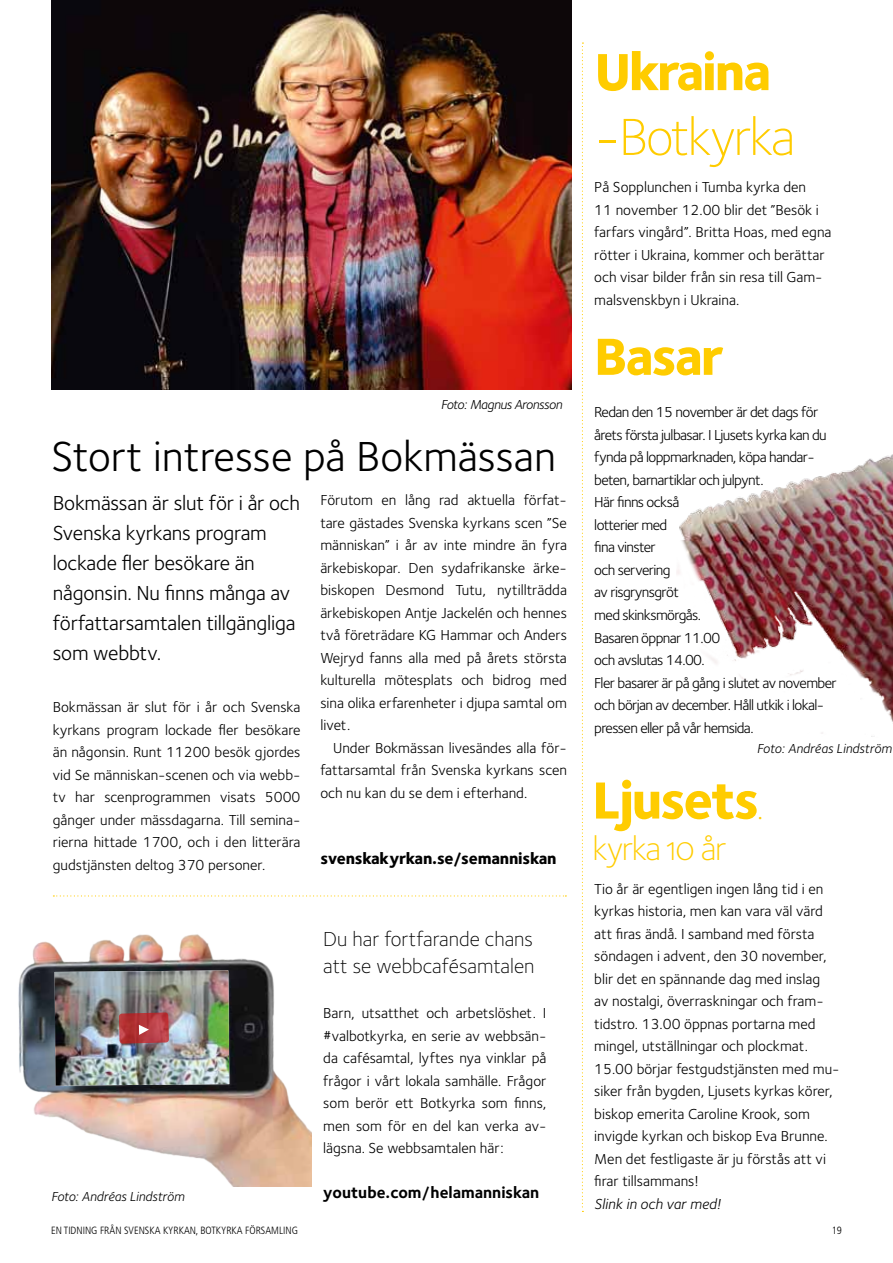
<style>
.page{position:relative;width:893px;height:1263px;background:#fff}
.page>*{position:absolute;margin:0;border:0;box-sizing:border-box;transform-origin:0 0}
.t1{font:54px "Foundry Sterling Extra Bold OSF";letter-spacing:-.04em;color:#fc0}
.t2{font:54px "Foundry Sterling Light OSF";color:#fc0}
.t3{font:43.5px "Foundry Sterling";color:#000}
.t4{font:34.5px "Foundry Sterling Light OSF";color:#fc0}
.t5{font:21px/30px "Foundry Sterling";letter-spacing:-.01em;color:#000}
.t6{font:21px/27px "Foundry Sterling Light OSF";color:#000}
.t7{font:16.5px "Foundry Sterling Extra Bold OSF";letter-spacing:-.01em;color:#000}
.t8{font:16.5px "Foundry Sterling Bold OSF";color:#000}
.t9{font:15px/22.5px "Foundry Sterling";color:#000;text-align:justify}
.t10{font:15px/22.5px "Foundry Sterling";letter-spacing:-.04em;color:#000}
.t11{font:15px "Foundry Sterling Book Italic OSF";color:#000}
.t12{font:13.5px "Foundry Sterling Book Italic OSF";letter-spacing:-.005em;color:#000}
.t13{font:13.5px "Foundry Sterling Book Italic OSF";letter-spacing:-.03em;color:#000}
.t14{font:300 condensed 10.5px "Frutiger LT";color:#000}
.s1{font-family:"Foundry Sterling Light OSF";font-size:34.5px}
</style>
<div class="page">
<img style="left:51px;top:0;width:520px;height:390px">
<svg style="left:582px;top:43px;width:1px;height:1169px"></svg>
<svg style="left:53px;top:895px;width:513px;height:1px"></svg>
<img style="left:676px;top:454px;width:217px;height:283px">
<img style="left:18px;top:934px;width:293px;height:253px">
<img style="left:55px;top:970px;width:174px;height:116px">
<p class="t13" style="left:441px;top:397px;width:123px">Foto: Magnus Aronsson</p>
<h2 class="t3" style="left:51px;top:431px;width:506px">Stort intresse på Bokmässan</h2>
<h3 class="t5" style="left:53px;top:487px;width:249px">Bokmässan är slut för i år och<br>Svenska kyrkans program lockade fler besökare än någonsin. Nu finns många av författarsamtalen tillgängliga som webbtv.</h3>
<p class="t9" style="left:320px;top:489px;width:248px">Förutom en lång rad aktuella förfat&shy;tare gästades Svenska kyrkans scen ”Se människan” i år av inte mindre än fyra ärkebiskopar. Den sydafrikanske ärke&shy;biskopen Desmond Tutu, nytillträdda ärkebiskopen Antje Jackelén och hennes två företrädare KG Hammar och Anders Wejryd fanns alla med på årets största kulturella mötesplats och bidrog med sina olika erfarenheter i djupa samtal om livet.</p>
<p class="t9" style="left:320px;top:736px;width:248px;text-indent:13px">Under Bokmässan livesändes alla för&shy;fattarsamtal från Svenska kyrkans scen och nu kan du se dem i efterhand.</p>
<p class="t9" style="left:53px;top:696px;width:249px">Bokmässan är slut för i år och Svenska kyrkans program lockade fler besökare än någonsin. Runt 11200 besök gjordes vid Se människan-scenen och via webb&shy;tv har scenprogrammen visats 5000 gånger under mässdagarna. Till semina&shy;rierna hittade 1700, och i den litterära gudstjänsten deltog 370 personer.</p>
<p class="t7" style="left:320px;top:848px;width:238px">svenskakyrkan.se/semanniskan</p>
<p class="t12" style="left:51px;top:1189px;width:135px">Foto: Andréas Lindström</p>
<h3 class="t6" style="left:323px;top:926px;width:213px">Du har fortfarande chans att se webbcafésamtalen</h3>
<p class="t9" style="left:323px;top:1002px;width:225px">Barn, utsatthet och arbetslöshet. I #valbotkyrka, en serie av webbsän&shy;da cafésamtal, lyftes nya vinklar på frågor i vårt lokala samhälle. Frågor som berör ett Botkyrka som finns, men som för en del kan verka av&shy;lägsna. Se webbsamtalen här:</p>
<p class="t8" style="left:323px;top:1183px;width:218px">youtube.com/helamanniskan</p>
<h1 class="t1" style="left:595px;top:38px;width:178px">Ukraina</h1>
<h1 class="t2" style="left:595px;top:106px;width:202px">-Botkyrka</h1>
<p class="t9" style="left:594px;top:176px;width:239px;text-align:left">På Sopplunchen i Tumba kyrka den<br>11 november 12.00 blir det ”Besök i farfars vingård”. Britta Hoas, med egna rötter i Ukraina, kommer och berättar och visar bilder från sin resa till Gam&shy;malsvenskbyn i Ukraina.</p>
<h1 class="t1" style="left:594px;top:323px;width:131px">Basar</h1>
<p class="t10" style="left:594px;top:401px;width:244px">Redan den 15 november är det dags för årets första julbasar. I Ljusets kyrka kan du fynda på loppmarknaden, köpa handar&shy;beten, barnartiklar och julpynt.<br>Här finns också<br>lotterier med<br>fina vinster<br>och servering<br>av risgrynsgröt<br>med skinksmörgås.<br>Basaren öppnar 11.00<br>och avslutas 14.00.<br>Fler basarer är på gång i slutet av november och början av december. Håll utkik i lokal&shy;pressen eller på vår hemsida.</p>
<p class="t12" style="left:757px;top:741px;width:137px">Foto: Andréas Lindström</p>
<h1 class="t1" style="left:592px;top:767px;width:173px">Ljusets<span class="s1">.</span></h1>
<h3 class="t4" style="left:592px;top:829px;width:135px">kyrka 10 år</h3>
<p class="t9" style="left:594px;top:877px;width:247px;text-align:left">Tio år är egentligen ingen lång tid i en kyrkas historia, men kan vara väl värd att firas ändå. I samband med första söndagen i advent, den 30 november, blir det en spännande dag med inslag<br>av nostalgi, överraskningar och fram&shy;tidstro. 13.00 öppnas portarna med mingel, utställningar och plockmat.<br>15.00 börjar festgudstjänsten med mu&shy;siker från bygden, Ljusets kyrkas körer, biskop emerita Caroline Krook, som invigde kyrkan och biskop Eva Brunne.<br>Men det festligaste är ju förstås att vi firar tillsammans!</p>
<p class="t11" style="left:594px;top:1195px;width:128px">Slink in och var med!</p>
<p class="t14" style="left:51px;top:1224px;width:248px">EN TIDNING FRÅN SVENSKA KYRKAN, BOTKYRKA FÖRSAMLING</p>
<p class="t14" style="left:832px;top:1224px;width:12px">19</p>
</div>
